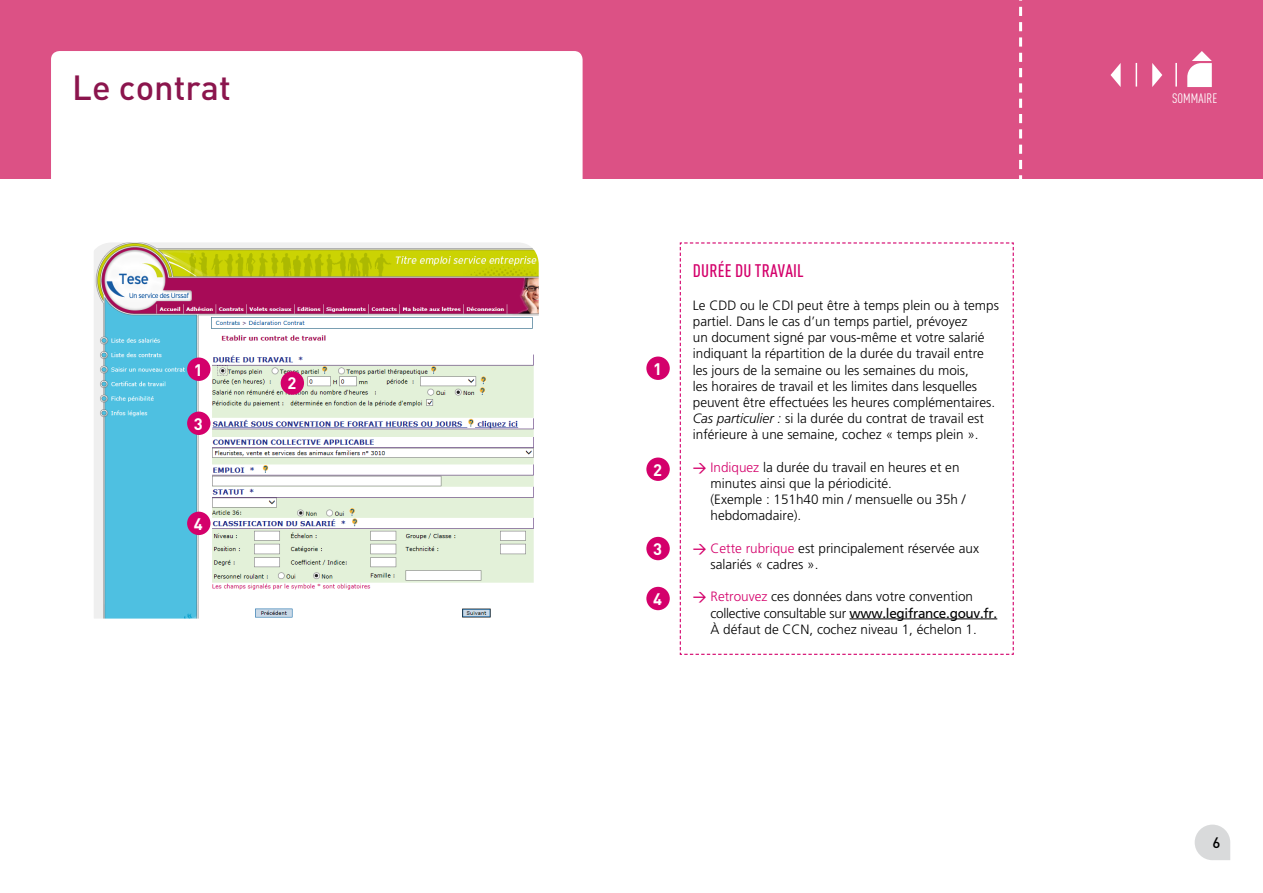
<style>
.page{position:relative;width:1263px;height:893px;background:#fff}
.page>*{position:absolute;margin:0;border:0;box-sizing:border-box;transform-origin:0 0}
.t1{font:500 34.5px "DINOT";color:#8b154d}
.t2{font:500 condensed 18px "DINOT";letter-spacing:.01em;color:#d4006b}
.t3{font:700 16.5px "DINOT";color:#fff}
.t4{font:500 15px "DINOT";color:#000}
.t5{font:300 13.5px/16.2px "Frutiger LT Std";color:#000}
.t6{font:condensed 13.5px "DINOT";letter-spacing:.01em;color:#fff}
.s1{font-style:italic}
.s2{font-family:"DINOT";font-weight:500;color:#d4006b}
.s3{color:#d4006b}
.s4{font-weight:400}
</style>
<div class="page">
<img style="left:94px;top:242px;width:445px;height:377px">
<div style="left:0;top:0;width:1263px;height:179px;background:#dc5185"></div>
<svg style="left:1195px;top:825px;width:35px;height:35px"></svg>
<hr style="left:1175px;top:63px;width:2px;height:24px;background:#fff">
<svg style="left:1187px;top:51px;width:25px;height:36px"></svg>
<div style="left:51px;top:51px;width:532px;height:142px;background:#fff;border-radius:9px"></div>
<svg style="left:1019px;top:0;width:3px;height:179px"></svg>
<svg style="left:679px;top:242px;width:335px;height:413px"></svg>
<div style="left:187px;top:358px;width:23px;height:23px;background:#d4006b;border-radius:50%"></div>
<div style="left:646px;top:357px;width:24px;height:23px;background:#d4006b;border-radius:50%"></div>
<div style="left:646px;top:457px;width:24px;height:24px;background:#d4006b;border-radius:50%"></div>
<div style="left:281px;top:371px;width:23px;height:24px;background:#d4006b;border-radius:50%"></div>
<svg style="left:1152px;top:63px;width:10px;height:24px"></svg>
<svg style="left:1110px;top:63px;width:11px;height:24px"></svg>
<hr style="left:1135px;top:63px;width:2px;height:24px;background:#fff">
<div style="left:187px;top:412px;width:23px;height:23px;background:#d4006b;border-radius:50%"></div>
<div style="left:187px;top:512px;width:23px;height:23px;background:#d4006b;border-radius:50%"></div>
<div style="left:646px;top:537px;width:24px;height:23px;background:#d4006b;border-radius:50%"></div>
<div style="left:646px;top:587px;width:24px;height:23px;background:#d4006b;border-radius:50%"></div>
<h1 class="t1" style="left:72px;top:66px;width:160px">Le contrat</h1>
<p class="t3" style="left:194px;top:359px;width:10px">1</p>
<p class="t3" style="left:653px;top:358px;width:10px">1</p>
<p class="t3" style="left:287px;top:373px;width:10px">2</p>
<p class="t3" style="left:194px;top:413px;width:10px">3</p>
<p class="t3" style="left:194px;top:513px;width:10px">4</p>
<p class="t3" style="left:653px;top:459px;width:10px">2</p>
<p class="t3" style="left:653px;top:538px;width:10px">3</p>
<p class="t3" style="left:653px;top:588px;width:10px">4</p>
<h2 class="t2" style="left:693px;top:260px;width:112px">DURÉE DU TRAVAIL</h2>
<p class="t5" style="left:693px;top:297px;width:308px">Le CDD ou le CDI peut être à temps plein ou à temps partiel. Dans le cas d’un temps partiel, prévoyez<br>un document signé par vous-même et votre salarié indiquant la répartition de la durée du travail entre les jours de la semaine ou les semaines du mois,<br>les horaires de travail et les limites dans lesquelles peuvent être effectuées les heures complémentaires.<br><span class="s1">Cas particulier :</span> si la durée du contrat de travail est inférieure à une semaine, cochez « temps plein ».</p>
<p class="t5" style="left:710px;top:459px;width:257px;text-indent:-18px"><span class="s2">→</span> <span class="s3">Indiquez</span> la durée du travail en heures et en minutes ainsi que la périodicité.<br>(Exemple : 151h40 min / mensuelle ou 35h / hebdomadaire).</p>
<p class="t5" style="left:710px;top:540px;width:270px;text-indent:-18px"><span class="s2">→</span> <span class="s3">Cette rubrique</span> est principalement réservée aux salariés « cadres ».</p>
<p class="t5" style="left:710px;top:589px;width:288px;text-indent:-18px"><span class="s2">→</span> <span class="s3">Retrouvez</span> ces données dans votre convention collective consultable sur <span class="s4">www.legifrance.gouv.fr.<br></span>À défaut de CCN, cochez niveau 1, échelon 1.</p>
<p class="t6" style="left:1172px;top:90px;width:47px">SOMMAIRE</p>
<p class="t4" style="left:1212px;top:833px;width:9px">6</p>
</div>
